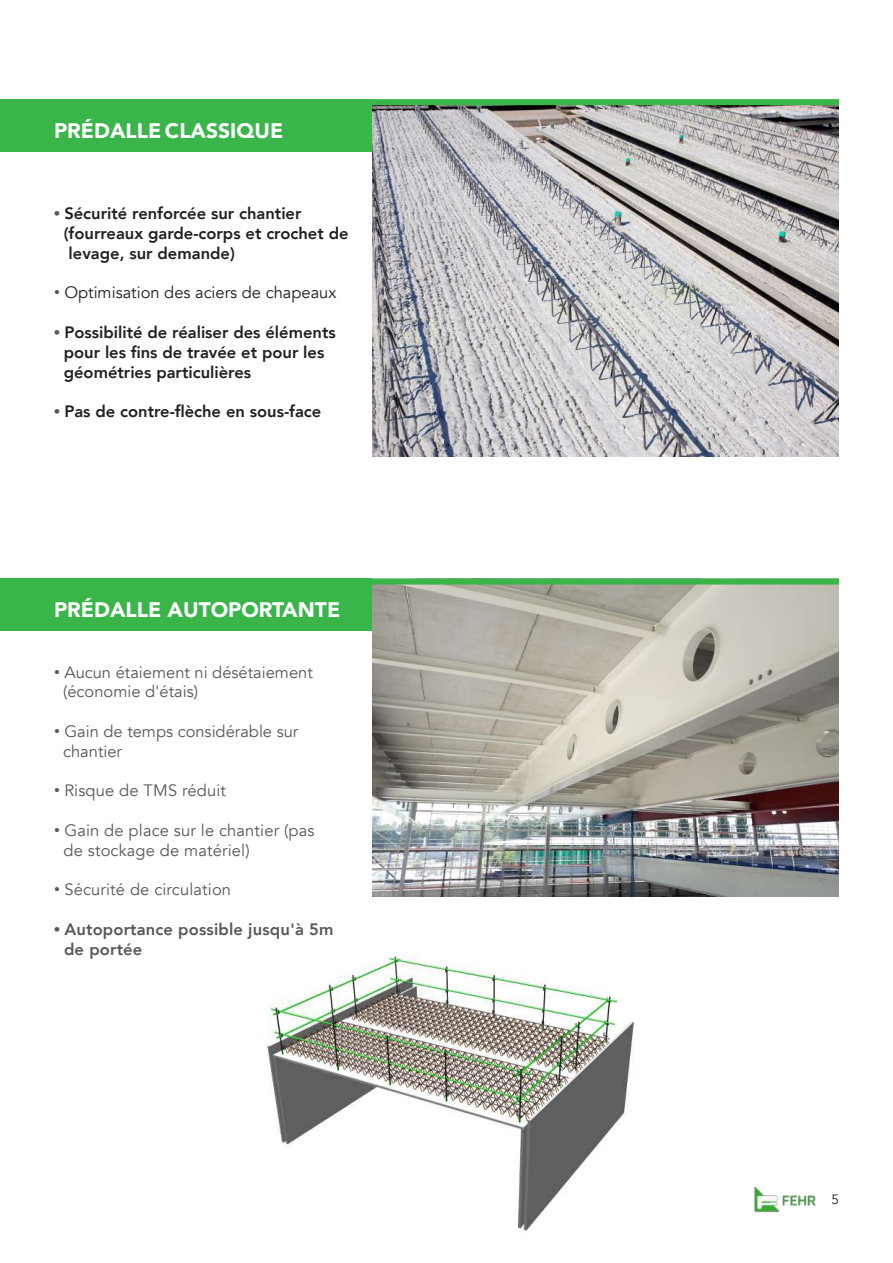
<style>
.page{position:relative;width:893px;height:1263px;background:#fff}
.page>*{position:absolute;margin:0;border:0;box-sizing:border-box;transform-origin:0 0}
.t1{font:900 21px "Avenir";color:#fff}
.t2{font:800 16.5px/19.8px "Avenir";color:#231f20}
.t3{font:16.5px/19.8px "Avenir";letter-spacing:.005em;color:#57585a}
.t4{font:800 16.5px/19.8px "Avenir";letter-spacing:.01em;color:#57585a}
.t5{font:16.5px "Avenir";color:#231f20}
.t6{font:13.5px "Avenir";color:#231f20}
.s1{font-family:"Arial";font-weight:700;color:#57585a}
.s2{font-family:"Arial";color:#57585a}
.s3{font-family:"Arial"}
.s4{font-family:"Arial";font-weight:700}
</style>
<div class="page">
<img style="left:754px;top:1186px;width:62px;height:27px">
<div style="left:0;top:579px;width:372px;height:52px;background:#3ab54a"></div>
<div style="left:0;top:99px;width:372px;height:52px;background:#3ab54a"></div>
<img style="left:267px;top:952px;width:367px;height:279px">
<img style="left:372px;top:585px;width:467px;height:311px">
<img style="left:372px;top:105px;width:467px;height:351px">
<div style="left:54px;top:99px;width:785px;height:6px;background:#3ab54a"></div>
<div style="left:54px;top:579px;width:785px;height:6px;background:#3ab54a"></div>
<p class="t1" style="left:54px;top:113px;width:231px">PRÉDALLE CLASSIQUE</p>
<p class="t2" style="left:64px;top:203px;width:286px;text-indent:-10px"><span class="s1">•</span> Sécurité renforcée sur chantier (fourreaux garde-corps et crochet de levage, sur demande)</p>
<p class="t5" style="left:54px;top:283px;width:284px"><span class="s2">•</span> Optimisation des aciers de chapeaux</p>
<p class="t2" style="left:64px;top:322px;width:273px;text-indent:-10px"><span class="s1">•</span> Possibilité de réaliser des éléments pour les fins de travée et pour les géométries particulières</p>
<p class="t2" style="left:54px;top:401px;width:269px"><span class="s1">•</span> Pas de contre-flèche en sous-face</p>
<p class="t1" style="left:54px;top:591px;width:288px">PRÉDALLE AUTOPORTANTE</p>
<p class="t3" style="left:63px;top:662px;width:251px;text-indent:-9px"><span class="s3">•</span> Aucun étaiement ni désétaiement (économie d'étais)</p>
<p class="t3" style="left:63px;top:722px;width:237px;text-indent:-9px"><span class="s3">•</span> Gain de temps considérable sur chantier</p>
<p class="t3" style="left:54px;top:781px;width:174px"><span class="s3">•</span> Risque de TMS réduit</p>
<p class="t3" style="left:64px;top:821px;width:253px;text-indent:-10px"><span class="s3">•</span> Gain de place sur le chantier (pas de stockage de matériel)</p>
<p class="t3" style="left:54px;top:880px;width:179px"><span class="s3">•</span> Sécurité de circulation</p>
<p class="t4" style="left:64px;top:919px;width:271px;text-indent:-10px"><span class="s4">•</span> Autoportance possible jusqu'à 5m de portée</p>
<p class="t6" style="left:831px;top:1191px;width:9px">5</p>
</div>
